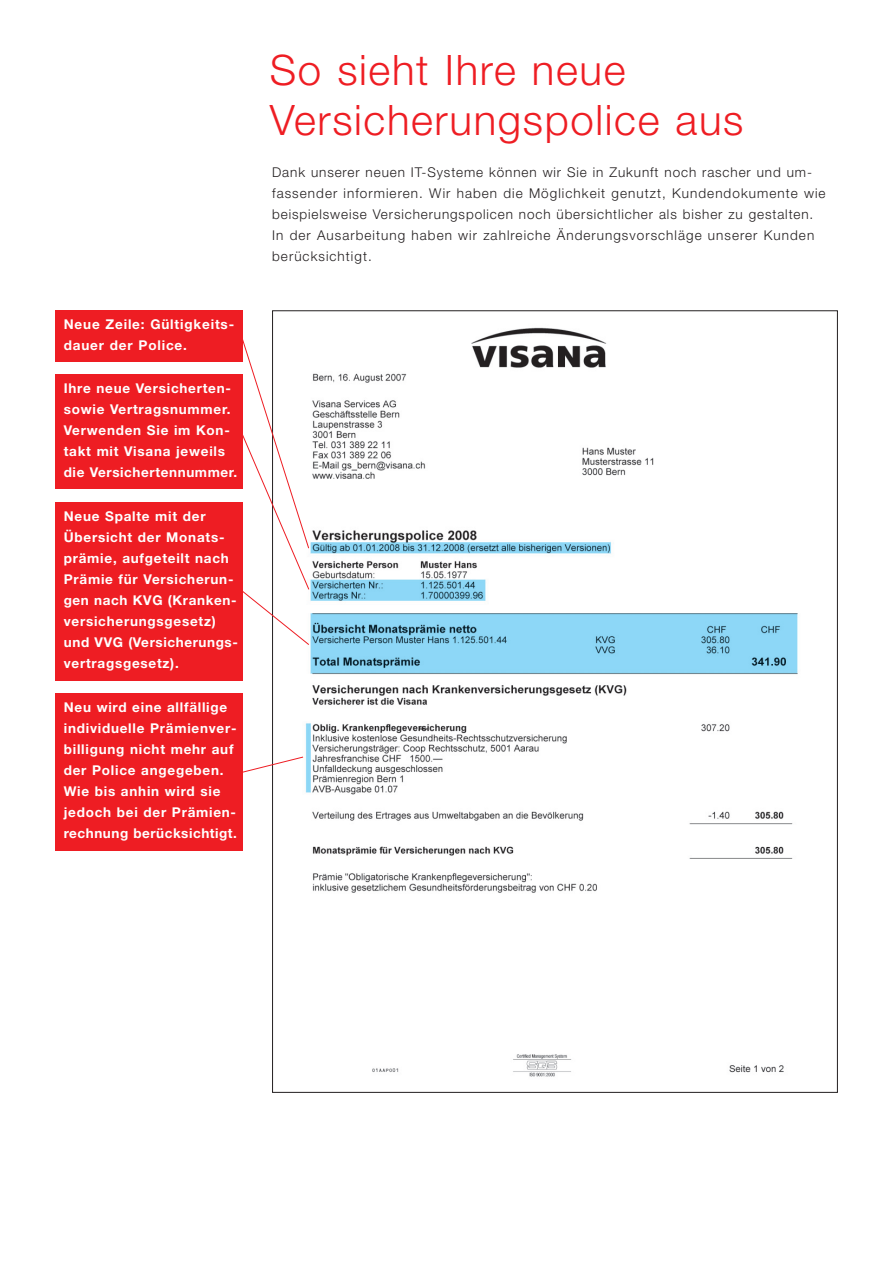
<style>
.page{position:relative;width:893px;height:1263px;background:#fff}
.page>*{position:absolute;margin:0;border:0;box-sizing:border-box;transform-origin:0 0}
.t1{font:300 42px/49.5px "Helvetica Neue";letter-spacing:.04em;color:#ee1d23}
.t2{font:700 13.5px/21px "Helvetica Neue";letter-spacing:.055em;color:#fff}
.t3{font:300 13.5px/21px "Helvetica Neue";letter-spacing:.08em;color:#231f20}
</style>
<div class="page">
<img style="left:305px;top:327px;width:493px;height:750px">
<div style="left:55px;top:374px;width:187px;height:115px;background:#ee1d23"></div>
<div style="left:55px;top:502px;width:187px;height:178px;background:#ee1d23"></div>
<div style="left:55px;top:693px;width:187px;height:157px;background:#ee1d23"></div>
<div style="left:55px;top:310px;width:187px;height:51px;background:#ee1d23"></div>
<svg style="left:242px;top:756px;width:62px;height:17px"></svg>
<svg style="left:240px;top:334px;width:70px;height:312px"></svg>
<p class="t2" style="left:64px;top:315px;width:172px">Neue Zeile: Gültigkeits&shy;dauer der Police.</p>
<p class="t2" style="left:64px;top:379px;width:175px">Ihre neue Versicherten&shy;sowie Vertragsnummer.<br>Verwenden Sie im Kon&shy;takt mit Visana jeweils die Versichertennummer.</p>
<p class="t2" style="left:64px;top:507px;width:176px">Neue Spalte mit der<br>Übersicht der Monats&shy;prämie, aufgeteilt nach<br>Prämie für Versicherun&shy;gen nach KVG (Kranken&shy;versicherungsgesetz) und VVG (Versicherungs&shy;vertragsgesetz).</p>
<p class="t2" style="left:64px;top:698px;width:175px">Neu wird eine allfällige individuelle Prämienver&shy;billigung nicht mehr auf der Police angegeben.<br>Wie bis anhin wird sie jedoch bei der Prämien&shy;rechnung berücksichtigt.</p>
<h1 class="t1" style="left:270px;top:50px;width:475px">So sieht Ihre neue<br>Versicherungspolice aus</h1>
<p class="t3" style="left:272px;top:163px;width:555px">Dank unserer neuen IT-Systeme können wir Sie in Zukunft noch rascher und um&shy;fassender informieren. Wir haben die Möglichkeit genutzt, Kundendokumente wie beispielsweise Versicherungspolicen noch übersichtlicher als bisher zu gestalten.<br>In der Ausarbeitung haben wir zahlreiche Änderungsvorschläge unserer Kunden berücksichtigt.</p>
</div>
